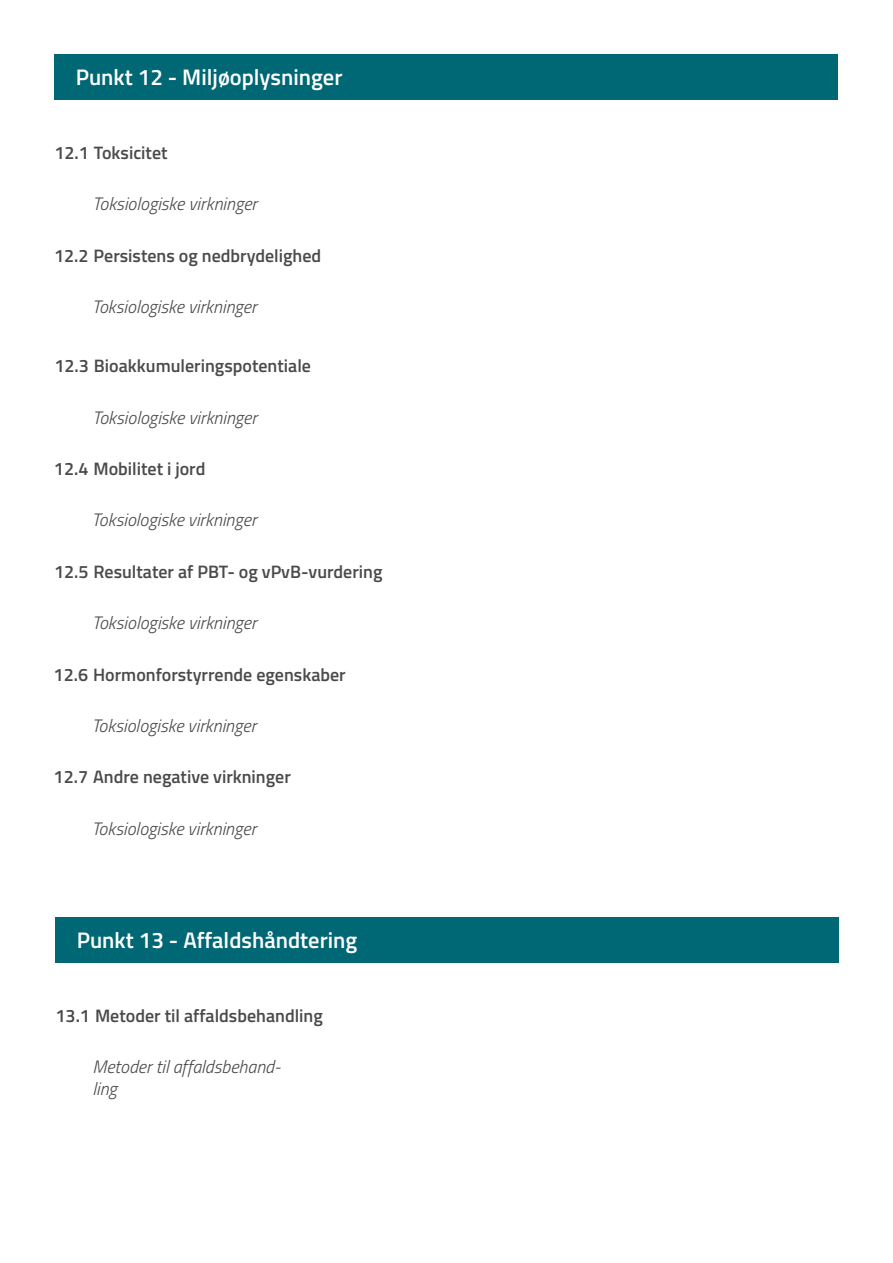
<style>
.page{position:relative;width:893px;height:1263px;background:#fff}
.page>*{position:absolute;margin:0;border:0;box-sizing:border-box;transform-origin:0 0}
.t1{font:600 22.5px "Titillium Web";color:#fff}
.t2{font:600 18px "Titillium Web";color:#4a4a49}
.t3{font:italic 300 18px/21.6px "Titillium Web";color:#4a4a49}
</style>
<div class="page">
<div style="left:54px;top:54px;width:784px;height:45px;background:#006875"></div>
<div style="left:56px;top:917px;width:783px;height:45px;background:#006875"></div>
<p class="t1" style="left:76px;top:60px;width:268px">Punkt 12 - Miljøoplysninger</p>
<p class="t2" style="left:54px;top:139px;width:115px">12.1 Toksicitet</p>
<p class="t3" style="left:92px;top:192px;width:166px">Toksiologiske virkninger</p>
<p class="t2" style="left:54px;top:242px;width:269px">12.2 Persistens og nedbrydelighed</p>
<p class="t3" style="left:92px;top:295px;width:166px">Toksiologiske virkninger</p>
<p class="t2" style="left:54px;top:352px;width:258px">12.3 Bioakkumuleringspotentiale</p>
<p class="t3" style="left:92px;top:406px;width:166px">Toksiologiske virkninger</p>
<p class="t2" style="left:54px;top:455px;width:153px">12.4 Mobilitet i jord</p>
<p class="t3" style="left:92px;top:508px;width:166px">Toksiologiske virkninger</p>
<p class="t2" style="left:54px;top:558px;width:330px">12.5 Resultater af PBT- og vPvB-vurdering</p>
<p class="t3" style="left:92px;top:611px;width:166px">Toksiologiske virkninger</p>
<p class="t2" style="left:54px;top:661px;width:294px">12.6 Hormonforstyrrende egenskaber</p>
<p class="t3" style="left:92px;top:714px;width:166px">Toksiologiske virkninger</p>
<p class="t2" style="left:54px;top:764px;width:239px">12.7 Andre negative virkninger</p>
<p class="t3" style="left:92px;top:817px;width:166px">Toksiologiske virkninger</p>
<p class="t1" style="left:77px;top:923px;width:282px">Punkt 13 - Affaldshåndtering</p>
<p class="t2" style="left:56px;top:1002px;width:269px">13.1 Metoder til affaldsbehandling</p>
<p class="t3" style="left:92px;top:1055px;width:190px">Metoder til affaldsbehand&shy;ling</p>
</div>
